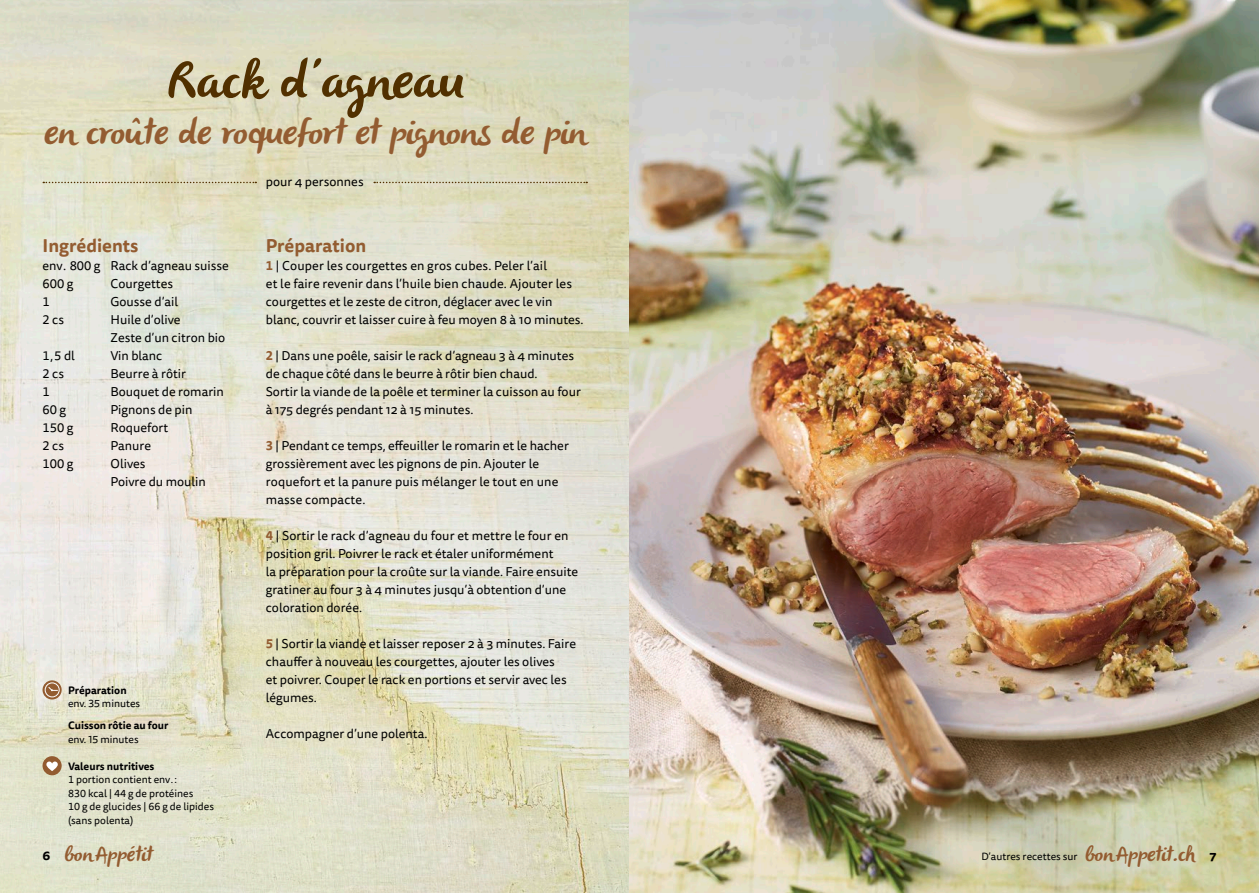
<style>
.page{position:relative;width:1259px;height:893px;background:#fff}
.page>*{position:absolute;margin:0;border:0;box-sizing:border-box;transform-origin:0 0}
.t1{font:italic 52.5px "Olivier";color:#513000}
.t2{font:italic 36px "Olivier";color:#935c31}
.t3{font:italic 21px "Olivier";color:#935c31}
.t4{font:700 18px "Tisa Sans OT";color:#935c31}
.t5{font:12.75px/18px "Tisa Sans OT";color:#000}
.t6{font:700 12.75px "Tisa Sans OT";color:#000}
.t7{font:10.5px/13.5px "Tisa Sans OT";color:#000}
.t8{font:700 10.5px "Tisa Sans OT";color:#000}
.s1{font-weight:700;color:#935c31}
.s2{font-family:"Olivier";font-style:italic;font-size:21px;color:#935c31}
</style>
<div class="page">
<img style="left:0;top:0;width:629px;height:893px">
<img style="left:629px;top:0;width:630px;height:893px">
<svg style="left:374px;top:182px;width:213px;height:1px"></svg>
<svg style="left:43px;top:182px;width:213px;height:1px"></svg>
<svg style="left:43px;top:680px;width:19px;height:19px"></svg>
<div style="left:45px;top:682px;width:15px;height:15px;border:1px solid #fff;border-radius:50%"></div>
<svg style="left:48px;top:686px;width:10px;height:5px"></svg>
<div style="left:43px;top:756px;width:19px;height:19px;background:#935c31;border-radius:50%"></div>
<svg style="left:46px;top:761px;width:12px;height:10px"></svg>
<h1 class="t1" style="left:167px;top:51px;width:309px">Rack d’agneau</h1>
<h2 class="t2" style="left:44px;top:112px;width:544px">en croûtederoquefortetpignonsdepin</h2>
<h3 class="t4" style="left:43px;top:234px;width:98px">Ingrédients</h3>
<p class="t5" style="left:43px;top:257px;width:188px">env. 800 g Rack d’agneau suisse<br>600 g</p>
<p class="t5" style="left:111px;top:275px;width:64px">Courgettes</p>
<p class="t5" style="left:43px;top:293px;width:9px">1</p>
<p class="t5" style="left:111px;top:293px;width:69px">Gousse d’ail</p>
<p class="t5" style="left:43px;top:311px;width:23px">2 cs</p>
<p class="t5" style="left:111px;top:311px;width:116px">Huile d’olive<br>Zeste d’un citron bio</p>
<p class="t5" style="left:43px;top:347px;width:34px">1,5 dl</p>
<p class="t5" style="left:111px;top:347px;width:53px">Vin blanc</p>
<p class="t5" style="left:43px;top:365px;width:23px">2 cs</p>
<p class="t5" style="left:111px;top:365px;width:77px">Beurre à rôtir</p>
<p class="t5" style="left:43px;top:383px;width:9px">1</p>
<p class="t5" style="left:111px;top:383px;width:115px">Bouquet de romarin</p>
<p class="t5" style="left:43px;top:401px;width:25px">60 g</p>
<p class="t5" style="left:111px;top:401px;width:83px">Pignons de pin</p>
<p class="t5" style="left:43px;top:419px;width:32px">150 g</p>
<p class="t5" style="left:111px;top:419px;width:59px">Roquefort</p>
<p class="t5" style="left:43px;top:437px;width:23px">2 cs</p>
<p class="t5" style="left:111px;top:437px;width:42px">Panure</p>
<p class="t5" style="left:43px;top:455px;width:32px">100 g</p>
<p class="t5" style="left:111px;top:455px;width:97px">Olives<br>Poivre du moulin</p>
<p class="t8" style="left:68px;top:683px;width:60px">Préparation</p>
<p class="t7" style="left:68px;top:698px;width:74px">env. 35 minutes</p>
<p class="t8" style="left:68px;top:719px;width:102px">Cuisson rôtie au four</p>
<p class="t7" style="left:68px;top:733px;width:72px">env. 15 minutes</p>
<p class="t8" style="left:68px;top:759px;width:88px">Valeurs nutritives</p>
<p class="t7" style="left:68px;top:773px;width:147px">1 portion contient env.:<br>830 kcal | 44 g de protéines<br>10 g de glucides | 66 g de lipides (sans polenta)</p>
<p class="t5" style="left:266px;top:173px;width:99px">pour 4 personnes</p>
<h3 class="t4" style="left:266px;top:234px;width:102px">Préparation</h3>
<p class="t5" style="left:266px;top:257px;width:319px"><span class="s1">1</span> | Couper les courgettes en gros cubes. Peler l’ail<br>et le faire revenir dans l’huile bien chaude. Ajouter les courgettes et le zeste de citron, déglacer avec le vin blanc, couvrir et laisser cuire à feu moyen 8 à 10 minutes.</p>
<p class="t5" style="left:266px;top:347px;width:316px"><span class="s1">2</span> | Dans une poêle, saisir le rack d’agneau 3 à 4 minutes de chaque côté dans le beurre à rôtir bien chaud.<br>Sortir la viande de la poêle et terminer la cuisson au four à 175 degrés pendant 12 à 15 minutes.</p>
<p class="t5" style="left:266px;top:437px;width:305px"><span class="s1">3</span> | Pendant ce temps, effeuiller le romarin et le hacher grossièrement avec les pignons de pin. Ajouter le roquefort et la panure puis mélanger le tout en une masse compacte.</p>
<p class="t5" style="left:266px;top:527px;width:314px"><span class="s1">4</span> | Sortir le rack d’agneau du four et mettre le four en position gril. Poivrer le rack et étaler uniformément<br>la préparation pour la croûte sur la viande. Faire ensuite gratiner au four 3 à 4 minutes jusqu’à obtention d’une coloration dorée.</p>
<p class="t5" style="left:266px;top:635px;width:312px"><span class="s1">5</span> | Sortir la viande et laisser reposer 2 à 3 minutes. Faire chauffer à nouveau les courgettes, ajouter les olives<br>et poivrer. Couper le rack en portions et servir avec les légumes.</p>
<p class="t5" style="left:266px;top:725px;width:163px">Accompagner d’une polenta.</p>
<h3 class="t3" style="left:64px;top:842px;width:95px">bon Appétit</h3>
<p class="t7" style="left:981px;top:850px;width:214px">D’autres recettes sur <span class="s2">bon Appetit.ch</span></p>
<p class="t6" style="left:43px;top:847px;width:9px">6</p>
<p class="t6" style="left:1209px;top:847px;width:8px">7</p>
</div>
